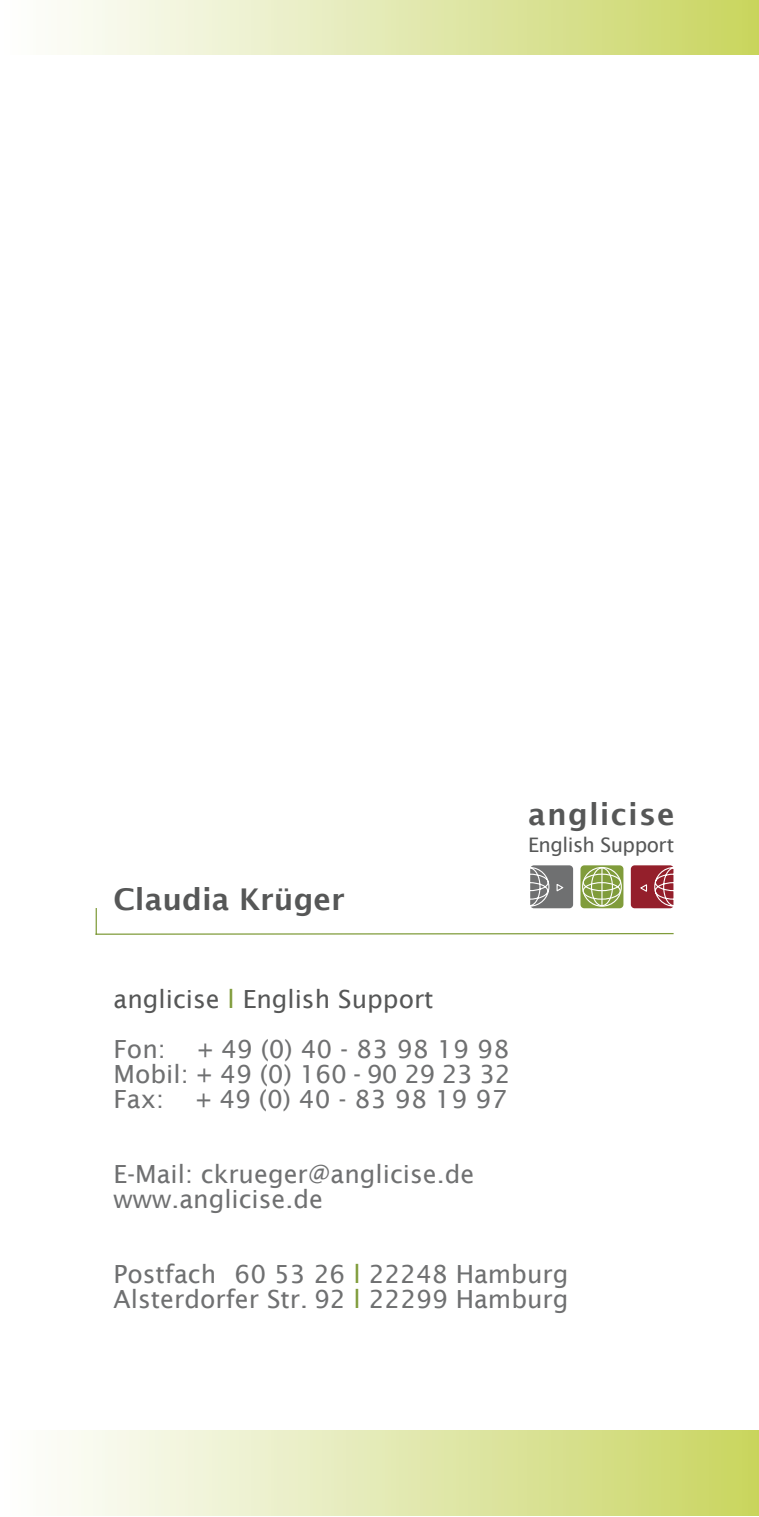
<style>
.page{position:relative;width:759px;height:1517px;background:#fff}
.page>*{position:absolute;margin:0;border:0;box-sizing:border-box;transform-origin:0 0}
.t1{font:600 30px "Lucida Sans";color:#565757}
.t2{font:600 30px "Lucida Sans";letter-spacing:.04em;color:#565757}
.t3{font:25px/25px "Lucida Sans";color:#6f7071}
.t4{font:25px/50px "Lucida Sans";color:#565757}
.t5{font:20px "Lucida Sans";letter-spacing:-.025em;color:#565757}
.s1{color:#809c3b}
.s2{color:#6f7071}
</style>
<div class="page">
<div style="left:0;top:0;width:758px;height:55px;background:linear-gradient(to right,#fff,#c9d563)"></div>
<div style="left:0;top:1430px;width:758px;height:85px;background:linear-gradient(to right,#fff,#c9d563)"></div>
<hr style="left:96px;top:933px;width:577px;height:2px;background:#809c3b">
<svg style="left:96px;top:908px;width:1px;height:25px"></svg>
<svg style="left:530px;top:865px;width:43px;height:43px"></svg>
<svg style="left:580px;top:865px;width:43px;height:43px"></svg>
<svg style="left:630px;top:865px;width:43px;height:43px"></svg>
<svg style="left:530px;top:866px;width:144px;height:41px;background:#a18977"></svg>
<p class="t1" style="left:113px;top:882px;width:232px">Claudia Krüger</p>
<p class="t2" style="left:528px;top:797px;width:148px">anglicise</p>
<p class="t5" style="left:528px;top:833px;width:147px">English Support</p>
<p class="t4" style="left:113px;top:974px;width:321px">anglicise <span class="s1">l</span> English Support<br><span class="s2">Fon:</span></p>
<p class="t3" style="left:113px;top:1036px;width:398px;text-align:justify;text-indent:84px">+ 49 (0) 40 - 83 98 19 98<br>Mobil: + 49 (0) 160 - 90 29 23 32<br>Fax:</p>
<p class="t3" style="left:195px;top:1086px;width:313px">+ 49 (0) 40 - 83 98 19 97</p>
<p class="t3" style="left:113px;top:1161px;width:362px">E-Mail: ckrueger@anglicise.de www.anglicise.de</p>
<p class="t3" style="left:113px;top:1261px;width:456px">Postfach 60 53 26 <span class="s1">l</span> 22248 Hamburg<br>Alsterdorfer Str. 92 <span class="s1">l</span> 22299 Hamburg</p>
</div>
